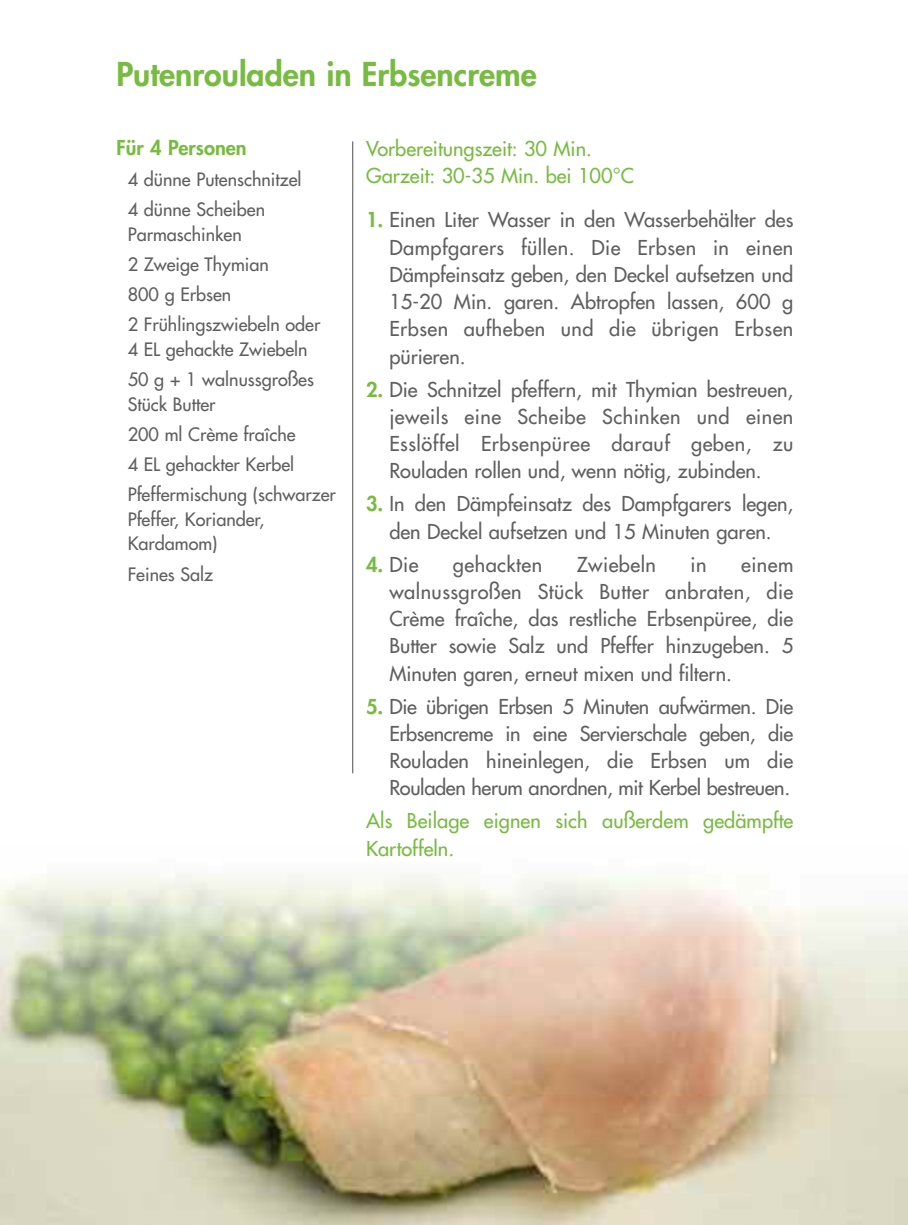
<style>
.page{position:relative;width:908px;height:1225px;background:#fff}
.page>*{position:absolute;margin:0;border:0;box-sizing:border-box;transform-origin:0 0}
.t1{font:800 32px "Futura";color:#78bb41}
.t2{font:20px/27.2px "Futura";color:#5f5f5f;text-align:justify}
.t3{font:20px/27.2px "Futura";color:#78bb41}
.t4{font:20px "Futura";letter-spacing:.025em;color:#5f5f5f}
.t5{font:800 20px "Futura";color:#78bb41}
.t6{font:18px/30.2px "Futura";color:#5f5f5f}
.s1{font-weight:800;color:#78bb41}
</style>
<div class="page">
<img style="left:0;top:1093px;width:907px;height:132px">
<img style="left:0;top:874px;width:907px;height:219px">
<hr style="left:352px;top:141px;width:1px;height:632px;background:#4d4d4d">
<h1 class="t1" style="left:116px;top:59px;width:422px">Putenrouladen in Erbsencreme</h1>
<p class="t5" style="left:116px;top:138px;width:132px">Für 4 Personen</p>
<p class="t6" style="left:128px;top:165px;width:175px">4 dünne Putenschnitzel<br>4 dünne Scheiben</p>
<p class="t6" style="left:128px;top:220px;width:194px">Parmaschinken<br>2 Zweige Thymian<br>800 g Erbsen<br>2 Frühlingszwiebeln oder</p>
<p class="t6" style="left:128px;top:335px;width:187px">4 EL gehackte Zwiebeln<br>50 g + 1 walnussgroßes</p>
<p class="t6" style="left:128px;top:390px;width:209px">Stück Butter<br>200 ml Crème fraîche<br>4 EL gehackter Kerbel<br>Pfeffermischung (schwarzer</p>
<p class="t6" style="left:128px;top:508px;width:138px;line-height:24.6px">Pfeffer, Koriander,<br>Kardamom)</p>
<p class="t6" style="left:128px;top:560px;width:87px">Feines Salz</p>
<p class="t3" style="left:366px;top:136px;width:269px">Vorbereitungszeit: 30 Min.<br>Garzeit: 30-35 Min. bei 100°C</p>
<p class="t2" style="left:389px;top:208px;width:405px;text-indent:-23px"><span class="s1">1.</span> Einen Liter Wasser in den Wasserbehälter des Dampfgarers füllen. Die Erbsen in einen Dämpfeinsatz geben, den Deckel aufsetzen und 15-20 Min. garen. Abtropfen lassen, 600 g Erbsen aufheben und die übrigen Erbsen pürieren.</p>
<p class="t2" style="left:389px;top:377px;width:405px;text-indent:-23px"><span class="s1">2.</span> Die Schnitzel pfeffern, mit Thymian bestreuen, jeweils eine Scheibe Schinken und einen Esslöffel Erbsenpüree darauf geben, zu Rouladen rollen und, wenn nötig, zubinden.</p>
<p class="t2" style="left:366px;top:492px;width:428px;text-align:center"><span class="s1">3.</span> In den Dämpfeinsatz des Dampfgarers legen, den Deckel aufsetzen und 15 Minuten garen.</p>
<p class="t2" style="left:366px;top:552px;width:54px"><span class="s1">4.</span> Die</p>
<p class="t4" style="left:453px;top:554px;width:91px">gehackten</p>
<p class="t4" style="left:576px;top:554px;width:81px">Zwiebeln</p>
<p class="t2" style="left:690px;top:552px;width:18px">in</p>
<p class="t2" style="left:389px;top:552px;width:405px;text-indent:351px">einem walnussgroßen Stück Butter anbraten, die Crème fraîche, das restliche Erbsenpüree, die Butter sowie Salz und Pfeffer hinzugeben. 5<br>Minuten garen, erneut mixen und filtern.</p>
<p class="t2" style="left:389px;top:694px;width:405px;text-indent:-23px"><span class="s1">5.</span> Die übrigen Erbsen 5 Minuten aufwärmen. Die Erbsencreme in eine Servierschale geben, die Rouladen hineinlegen, die Erbsen um die Rouladen herum anordnen, mit Kerbel bestreuen.</p>
<p class="t3" style="left:366px;top:808px;width:428px">Als Beilage eignen sich außerdem gedämpfte<br>Kartoffeln.</p>
</div>
